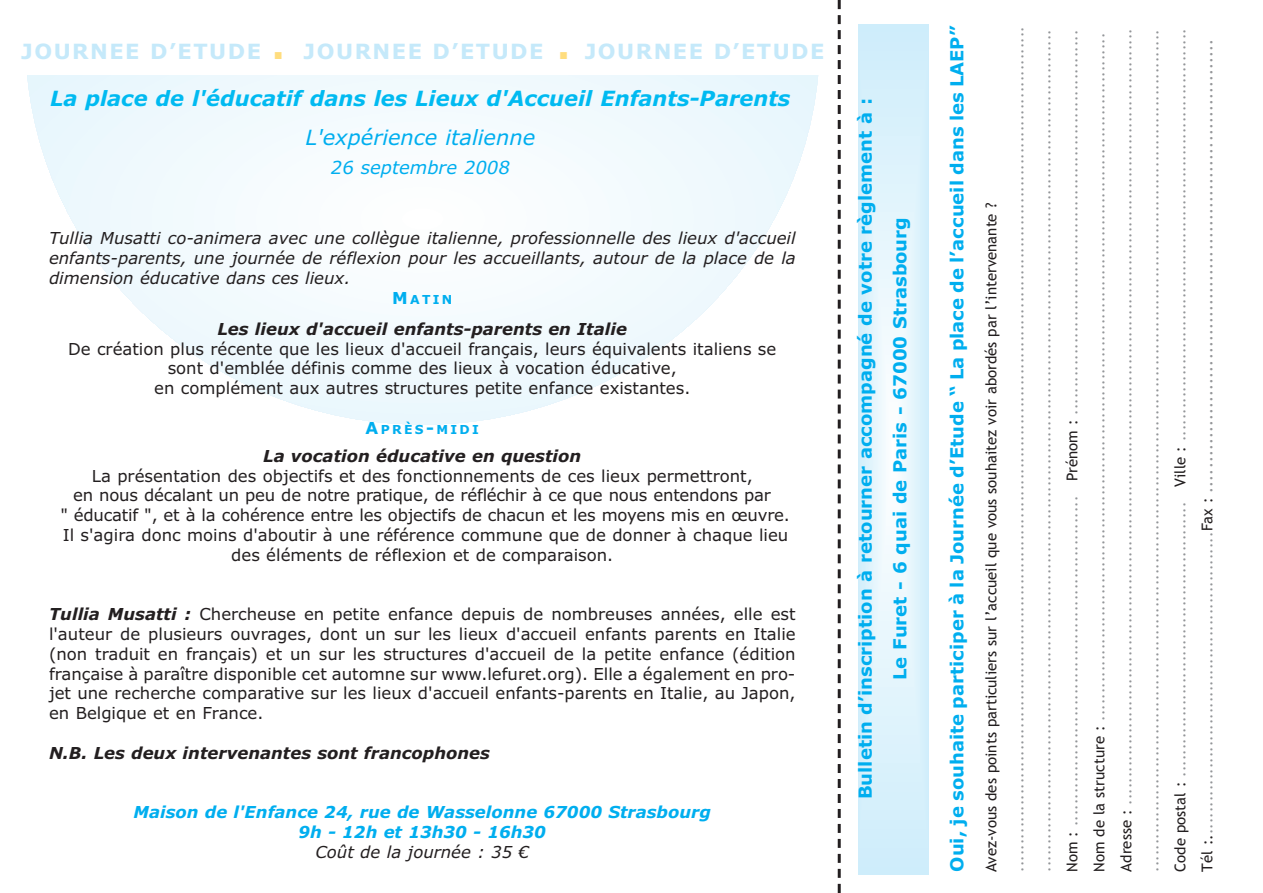
<style>
.page{position:relative;width:1263px;height:893px;background:#fff}
.page>*{position:absolute;margin:0;border:0;box-sizing:border-box;transform-origin:0 0}
.t1{font:italic 700 21px "Verdana";color:#00baf1}
.t2{font:700 21px "Verdana";letter-spacing:.07em;color:#c5e9fa}
.t3{font:italic 21px "Verdana";color:#00aeef}
.t4{font:700 18px/34.5px "Verdana";color:#00aeef;text-align:center}
.t5{font:italic 18px "Verdana";color:#00aeef}
.t6{font:16.5px/19.8px "Verdana";color:#231f20;text-align:center}
.t7{font:italic 16.5px/19.8px "Verdana";color:#231f20;text-align:justify}
.t8{font:16.5px "Trebuchet MS";color:#939598}
.t9{font:italic 700 16.5px "Verdana";color:#231f20}
.t10{font:italic 700 16.5px/19.8px "Verdana";color:#00aeef;text-align:center}
.t11{font:15px/27px "Trebuchet MS";color:#939598}
.t12{font:15px "Trebuchet MS";color:#231f20}
.t13{font:700 12.3px "Verdana";letter-spacing:.19em;color:#00aeef}
.s1{font-size:36px;color:#ffdd7e}
.s2{font-size:16.5px}
.s3{font-weight:700;font-style:italic}
.s4{color:#231f20}
.s5{font-size:15px;color:#231f20}
.s6{font-size:15px}
</style>
<div class="page">
<svg style="left:27px;top:75px;width:792px;height:350px"></svg>
<svg style="left:47px;top:75px;width:751px;height:339px"></svg>
<svg style="left:68px;top:75px;width:710px;height:328px"></svg>
<svg style="left:89px;top:75px;width:668px;height:318px;fill:#eef8fd"></svg>
<div style="left:109px;top:56px;width:627px;height:326px;background:#eff9fd;border-radius:50%"></div>
<div style="left:193px;top:100px;width:459px;height:238px;background:#f3fafe;border-radius:50%"></div>
<div style="left:256px;top:132px;width:334px;height:174px;background:#f7fcfe;border-radius:50%"></div>
<div style="left:339px;top:176px;width:167px;height:86px;background:#fbfdfe;border-radius:50%"></div>
<div style="left:402px;top:208px;width:42px;height:22px;background:#fff;border-radius:50%"></div>
<div style="left:858px;top:32px;width:70px;height:835px;background:#cfedfb"></div>
<div style="left:861px;top:70px;width:65px;height:759px;background:#d3effb"></div>
<div style="left:864px;top:108px;width:59px;height:683px;background:#d7f0fb"></div>
<div style="left:866px;top:137px;width:54px;height:626px;background:#dbf2fc"></div>
<div style="left:870px;top:174px;width:47px;height:551px;background:#dff3fc"></div>
<div style="left:873px;top:212px;width:41px;height:475px;background:#e4f5fc"></div>
<div style="left:876px;top:250px;width:34px;height:399px;background:#e8f6fd"></div>
<div style="left:879px;top:288px;width:28px;height:323px;background:#edf8fd"></div>
<div style="left:883px;top:326px;width:21px;height:247px;background:#f1fafd"></div>
<div style="left:886px;top:364px;width:15px;height:171px;background:#f6fbfe"></div>
<div style="left:889px;top:402px;width:8px;height:95px;background:#fafdfe"></div>
<svg style="left:838px;top:0;width:3px;height:893px"></svg>
<div style="left:14px;top:4px;width:818px;height:71px;background:#fff"></div>
<h1 class="t2" style="left:21px;top:39px;width:805px">JOURNEE D’ETUDE <span class="s1">.</span> JOURNEE D’ETUDE <span class="s1">.</span> JOURNEE D’ETUDE</h1>
<h1 class="t1" style="left:50px;top:87px;width:742px">La place de l'éducatif dans les Lieux d'Accueil Enfants-Parents</h1>
<h1 class="t3" style="left:305px;top:126px;width:231px">L'expérience italienne</h1>
<p class="t5" style="left:331px;top:157px;width:180px">26 septembre 2008</p>
<p class="t7" style="left:49px;top:229px;width:748px">Tullia Musatti co-animera avec une collègue italienne, professionnelle des lieux d'accueil enfants-parents, une journée de réflexion pour les accueillants, autour de la place de la dimension éducative dans ces lieux.</p>
<p class="t13" style="left:392px;top:292px;width:62px"><span class="s2">M</span>ATIN</p>
<p class="t9" style="left:217px;top:319px;width:411px">Les lieux d'accueil enfants-parents en Italie</p>
<p class="t6" style="left:68px;top:339px;width:710px">De création plus récente que les lieux d'accueil français, leurs équivalents italiens se sont d'emblée définis comme des lieux à vocation éducative,<br>en complément aux autres structures petite enfance existantes.</p>
<p class="t13" style="left:366px;top:422px;width:115px"><span class="s2">A</span>PRÈS<span class="s2">-</span>MIDI</p>
<p class="t9" style="left:263px;top:446px;width:320px">La vocation éducative en question</p>
<p class="t6" style="left:60px;top:466px;width:731px">La présentation des objectifs et des fonctionnements de ces lieux permettront,<br>en nous décalant un peu de notre pratique, de réfléchir à ce que nous entendons par<br>" éducatif ", et à la cohérence entre les objectifs de chacun et les moyens mis en œuvre.<br>Il s'agira donc moins d'aboutir à une référence commune que de donner à chaque lieu des éléments de réflexion et de comparaison.</p>
<p class="t6" style="left:49px;top:605px;width:748px;text-align:justify"><span class="s3">Tullia Musatti :</span> Chercheuse en petite enfance depuis de nombreuses années, elle est l'auteur de plusieurs ouvrages, dont un sur les lieux d'accueil enfants parents en Italie (non traduit en français) et un sur les structures d'accueil de la petite enfance (édition française à paraître disponible cet automne sur www.lefuret.org). Elle a également en pro&shy;jet une recherche comparative sur les lieux d'accueil enfants-parents en Italie, au Japon, en Belgique et en France.</p>
<p class="t9" style="left:49px;top:743px;width:442px">N.B. Les deux intervenantes sont francophones</p>
<p class="t10" style="left:133px;top:803px;width:579px">Maison de l'Enfance 24, rue de Wasselonne 67000 Strasbourg<br>9h - 12h et 13h30 - 16h30</p>
<p class="t7" style="left:315px;top:842px;width:215px">Coût de la journée : 35 €</p>
<p class="t4" style="left:848px;top:799px;width:703px;rotate:-90deg">Bulletin d’inscription à retourner accompagné de votre règlement à :<br>Le Furet - 6 quai de Paris - 67000 Strasbourg</p>
<p class="t4" style="left:940px;top:872px;width:847px;rotate:-90deg">Oui, je souhaite participer à la Journée d’Etude “ La place de l’accueil dans les LAEP”</p>
<p class="t12" style="left:982px;top:872px;width:671px;rotate:-90deg">Avez-vous des points particuliers sur l’accueil que vous souhaitez voir abordés par l’intervenante ?</p>
<p class="t11" style="left:1005px;top:872px;width:847px;rotate:-90deg">......................................................................................................................................................... .........................................................................................................................................................<br><span class="s4">Nom :</span> ............................................................ <span class="s4">Prénom :</span> ......................................................................<br><span class="s4">Nom de la structure :</span> .............................................................................................................................<br><span class="s4">Adresse :</span> ............................................................................................................................................. .........................................................................................................................................................<br><span class="s4">Code postal :</span> .................................................. <span class="s4">Ville :</span> ...........................................................................</p>
<p class="t8" style="left:1197px;top:872px;width:835px;rotate:-90deg"><span class="s5">Tél :.</span><span class="s6">.......................................................</span><span class="s5">Fax :</span> ...........................................................................</p>
</div>
